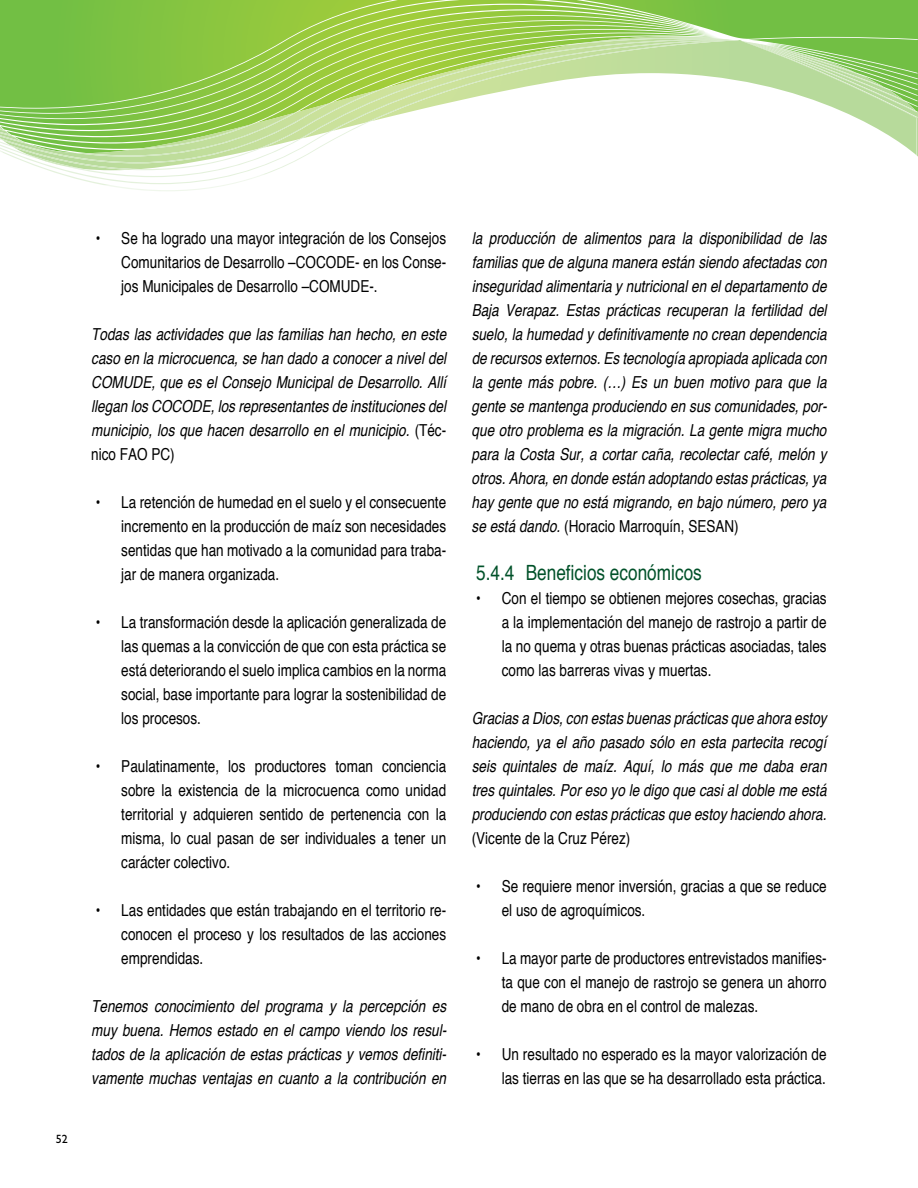
<style>
.page{position:relative;width:918px;height:1188px;background:#fff}
.page>*{position:absolute;margin:0;border:0;box-sizing:border-box;transform-origin:0 0}
.t1{font:condensed 21px "Helvetica";color:#005129}
.t2{font:italic condensed 16.5px/24px "Helvetica";color:#000;text-align:justify}
.t3{font:condensed 16.5px/24px "Helvetica";color:#000;text-align:justify}
.t4{font:12px "Gill Sans";color:#000}
.s1{font-style:normal}
</style>
<div class="page">
<svg style="left:0;top:0;width:918px;height:191px"></svg>
<p class="t4" style="left:56px;top:1132px;width:13px">52</p>
<p class="t3" style="left:121px;top:226px;width:326px;text-indent:-25px">• Se ha logrado una mayor integración de los Consejos Comunitarios de Desarrollo –COCODE- en los Conse&shy;jos Municipales de Desarrollo –COMUDE-.</p>
<p class="t2" style="left:91px;top:322px;width:360px;text-align:left">Todas las actividades que las familias han hecho, en este caso en la microcuenca,se han dado a conocera niveldel COMUDE, que es el Consejo Municipal de Desarrollo. Allí llegan los COCODE,los representantes de instituciones del municipio, los que hacen desarrollo en el municipio. <span class="s1">( T é c - nico FAO PC)</span></p>
<p class="t3" style="left:121px;top:490px;width:326px;text-indent:-25px">• La retención de humedad en el suelo y el consecuente incremento en la producción de maíz son necesidades sentidas que han motivado a la comunidad para traba&shy;jar de manera organizada.</p>
<p class="t3" style="left:121px;top:610px;width:326px;text-indent:-25px">• La transformación desde la aplicación generalizada de las quemas a la convicción de que con esta práctica se está deteriorando el suelo implica cambios en la norma social, base importante para lograr la sostenibilidad de los procesos.</p>
<p class="t3" style="left:121px;top:754px;width:326px;text-indent:-25px">• Paulatinamente, los productores toman conciencia sobre la existencia de la microcuenca como unidad territorial y adquieren sentido de pertenencia con la misma, lo cual pasan de ser individuales a tener un carácter colectivo.</p>
<p class="t3" style="left:121px;top:898px;width:326px;text-indent:-25px">• Las entidades que están trabajando en el territorio re&shy;conocen el proceso y los resultados de las acciones emprendidas.</p>
<p class="t2" style="left:91px;top:994px;width:360px">Tenemos conocimiento del programa y la percepción es muy buena. Hemos estado en el campo viendo los resul&shy;tados de la aplicación de estas prácticas y vemos definiti&shy;vamente muchas ventajas en cuanto a la contribución en</p>
<p class="t2" style="left:472px;top:226px;width:360px">la producción de alimentos para la disponibilidad de las familias que de alguna manera están siendo afectadas con inseguridad alimentaria y nutricionalen eldepartamento de Baja Verapaz. Estas prácticas recuperan la fertilidad del suelo,la humedad y definitivamente no crean dependencia de recursos externos.Es tecnología apropiada aplicada con la gente más pobre. (…) Es un buen motivo para que la gente se mantenga produciendo en sus comunidades,por&shy;que otro problema es la migración. La gente migra mucho para la Costa Sur, a cortar caña, recolectar café, melón y otros.Ahora,en donde están adoptando estas prácticas,ya hay gente que no está migrando,en bajo número,pero ya se está dando.<span class="s1">(Horacio Marroquín, SESAN)</span></p>
<p class="t1" style="left:476px;top:559px;width:227px">5.4.4 Beneficios económicos</p>
<p class="t3" style="left:502px;top:586px;width:326px;text-indent:-25px">• Con el tiempo se obtienen mejores cosechas, gracias a la implementación del manejo de rastrojo a partir de la no quema y otras buenas prácticas asociadas, tales como las barreras vivas y muertas.</p>
<p class="t2" style="left:472px;top:706px;width:360px">Gracias a Dios,con estas buenas prácticas que ahora estoy haciendo, ya el año pasado sólo en esta partecita recogí seis quintales de maíz. Aquí, lo más que me daba eran tres quintales.Poreso yo le digo que casialdoble me está produciendo con estas prácticas que estoy haciendo ahora.</p>
<p class="t3" style="left:472px;top:826px;width:160px">(Vicente de la Cruz Pérez)</p>
<p class="t3" style="left:502px;top:874px;width:326px;text-indent:-25px">• Se requiere menor inversión, gracias a que se reduce el uso de agroquímicos.</p>
<p class="t3" style="left:502px;top:946px;width:326px;text-indent:-25px">• La mayor parte de productores entrevistados manifies&shy;ta que con el manejo de rastrojo se genera un ahorro de mano de obra en el control de malezas.</p>
<p class="t3" style="left:476px;top:1042px;width:352px;text-align:right">• Un resultado no esperado es la mayor valorización de las tierras en las que se ha desarrollado esta práctica.</p>
</div>
